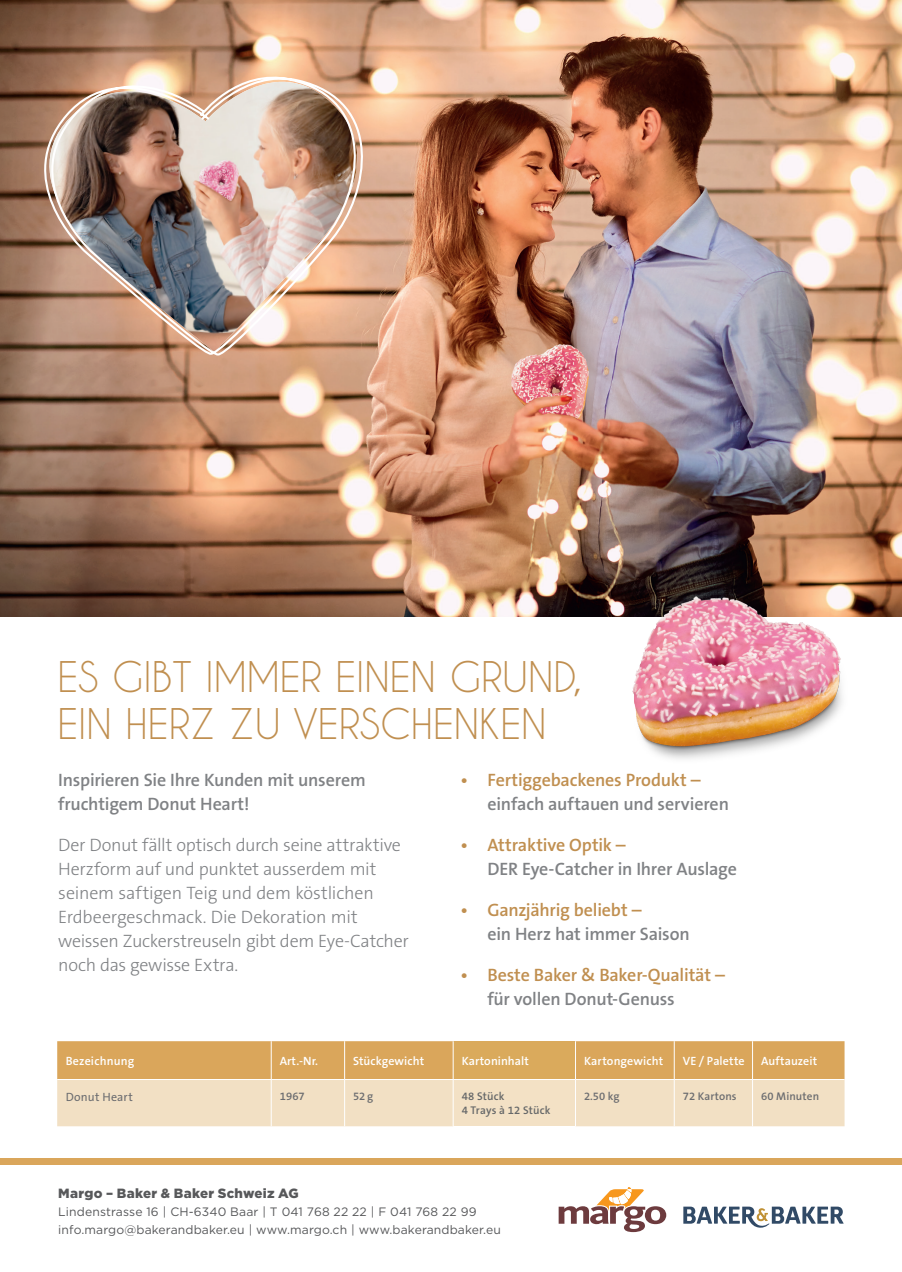
<style>
.page{position:relative;width:902px;height:1272px;background:#fff}
.page>*{position:absolute;margin:0;border:0;box-sizing:border-box;transform-origin:0 0}
.t1{font:39.6px/47.8px "Caviar Dreams";color:#c08f50}
.t2{font:300 18px/24px "The Sans B3";letter-spacing:-.015em;color:#808285}
.t3{font:600 18px/24px "The Sans B6";letter-spacing:-.01em;color:#808285}
.t4{font:600 18px "The Sans B6";letter-spacing:-.01em;color:#c08f50}
.t5{font:900 13.35px "Gotham";letter-spacing:.02em;color:#57585a}
.t6{font:12.15px/18px "Gotham";letter-spacing:.01em;color:#57585a}
.t7{font:600 12px "The Sans B6";letter-spacing:.01em;color:#fff}
.t8{font:12px "The Sans B5 Plain";letter-spacing:.02em;color:#6c6d70}
.t9{font:600 11.25px "The Sans B6";letter-spacing:.01em;color:#6c6d70}
.t10{font:600 11.25px/13.5px "The Sans B6";letter-spacing:.015em;color:#666869}
</style>
<div class="page">
<img style="left:0;top:0;width:901px;height:616px">
<div style="left:0;top:1158px;width:901px;height:6px;background:#daa65b"></div>
<svg style="left:683px;top:1206px;width:160px;height:21px"></svg>
<svg style="left:558px;top:1187px;width:108px;height:44px"></svg>
<img style="left:595px;top:565px;width:273px;height:194px">
<svg style="left:57px;top:1041px;width:787px;height:85px;background:#e6c390"></svg>
<div style="left:453px;top:1079px;width:122px;height:47px;background:#f3e1c5"></div>
<hr style="left:271px;top:1041px;width:1px;height:38px;background:#fff">
<hr style="left:344px;top:1041px;width:1px;height:38px;background:#fff">
<hr style="left:453px;top:1041px;width:1px;height:38px;background:#fff">
<hr style="left:575px;top:1041px;width:1px;height:38px;background:#fff">
<hr style="left:673px;top:1041px;width:1px;height:38px;background:#fff">
<hr style="left:752px;top:1041px;width:1px;height:38px;background:#fff">
<hr style="left:271px;top:1079px;width:1px;height:47px;background:#fff">
<hr style="left:344px;top:1079px;width:1px;height:47px;background:#fff">
<hr style="left:453px;top:1079px;width:1px;height:47px;background:#fff">
<hr style="left:575px;top:1079px;width:1px;height:47px;background:#fff">
<hr style="left:673px;top:1079px;width:1px;height:47px;background:#fff">
<hr style="left:752px;top:1079px;width:1px;height:47px;background:#fff">
<hr style="left:57px;top:1079px;width:214px;height:1px;background:#fff">
<hr style="left:271px;top:1079px;width:73px;height:1px;background:#fff">
<hr style="left:344px;top:1079px;width:109px;height:1px;background:#fff">
<hr style="left:453px;top:1079px;width:122px;height:1px;background:#fff">
<hr style="left:575px;top:1079px;width:99px;height:1px;background:#fff">
<hr style="left:674px;top:1079px;width:78px;height:1px;background:#fff">
<hr style="left:752px;top:1079px;width:92px;height:1px;background:#fff">
<svg style="left:1px;top:40px;width:393px;height:312px;background:#ad856a"></svg>
<img style="left:9px;top:52px;width:377px;height:304px">
<h1 class="t1" style="left:57px;top:651px;width:526px">ES GIBT IMMER EINEN GRUND,<br>EIN HERZ ZU VERSCHENKEN</h1>
<p class="t3" style="left:58px;top:768px;width:309px">Inspirieren Sie Ihre Kunden mit unserem fruchtigem Donut Heart!</p>
<p class="t2" style="left:58px;top:833px;width:352px">Der Donut fällt optisch durch seine attraktive Herzform auf und punktet ausserdem mit seinem saftigen Teig und dem köstlichen Erdbeergeschmack. Die Dekoration mit weissen Zuckerstreuseln gibt dem Eye-Catcher noch das gewisse Extra.</p>
<p class="t4" style="left:460px;top:770px;width:242px">• Fertiggebackenes Produkt –</p>
<p class="t3" style="left:487px;top:792px;width:243px">einfach auftauen und servieren</p>
<p class="t4" style="left:460px;top:835px;width:167px">• Attraktive Optik –</p>
<p class="t3" style="left:487px;top:857px;width:251px">DER Eye-Catcher in Ihrer Auslage</p>
<p class="t4" style="left:460px;top:900px;width:183px">• Ganzjährig beliebt –</p>
<p class="t3" style="left:487px;top:922px;width:204px">ein Herz hat immer Saison</p>
<p class="t4" style="left:460px;top:965px;width:266px">• Beste Baker &amp; Baker-Qualität –</p>
<p class="t3" style="left:487px;top:987px;width:189px">für vollen Donut-Genuss</p>
<p class="t7" style="left:66px;top:1054px;width:70px">Bezeichnung</p>
<p class="t7" style="left:280px;top:1054px;width:40px">Art.-Nr.</p>
<p class="t7" style="left:353px;top:1054px;width:72px">Stückgewicht</p>
<p class="t7" style="left:461px;top:1054px;width:69px">Kartoninhalt</p>
<p class="t7" style="left:584px;top:1054px;width:81px">Kartongewicht</p>
<p class="t7" style="left:682px;top:1054px;width:63px">VE / Palette</p>
<p class="t7" style="left:761px;top:1054px;width:58px">Auftauzeit</p>
<p class="t8" style="left:66px;top:1090px;width:69px">Donut Heart</p>
<p class="t9" style="left:280px;top:1090px;width:27px">1967</p>
<p class="t9" style="left:353px;top:1090px;width:22px">52g</p>
<p class="t10" style="left:461px;top:1090px;width:90px">48 Stück<br>4 Trays à 12 Stück</p>
<p class="t9" style="left:584px;top:1090px;width:37px">2.50 kg</p>
<p class="t9" style="left:682px;top:1090px;width:55px">72 Kartons</p>
<p class="t9" style="left:761px;top:1090px;width:60px">60 Minuten</p>
<p class="t5" style="left:58px;top:1183px;width:242px">Margo – Baker &amp; Baker Schweiz AG</p>
<p class="t6" style="left:58px;top:1201px;width:444px">Lindenstrasse 16 | CH-6340 Baar | T 041 768 22 22 | F 041 768 22 99 info.margo@bakerandbaker.eu | www.margo.ch | www.bakerandbaker.eu</p>
</div>
